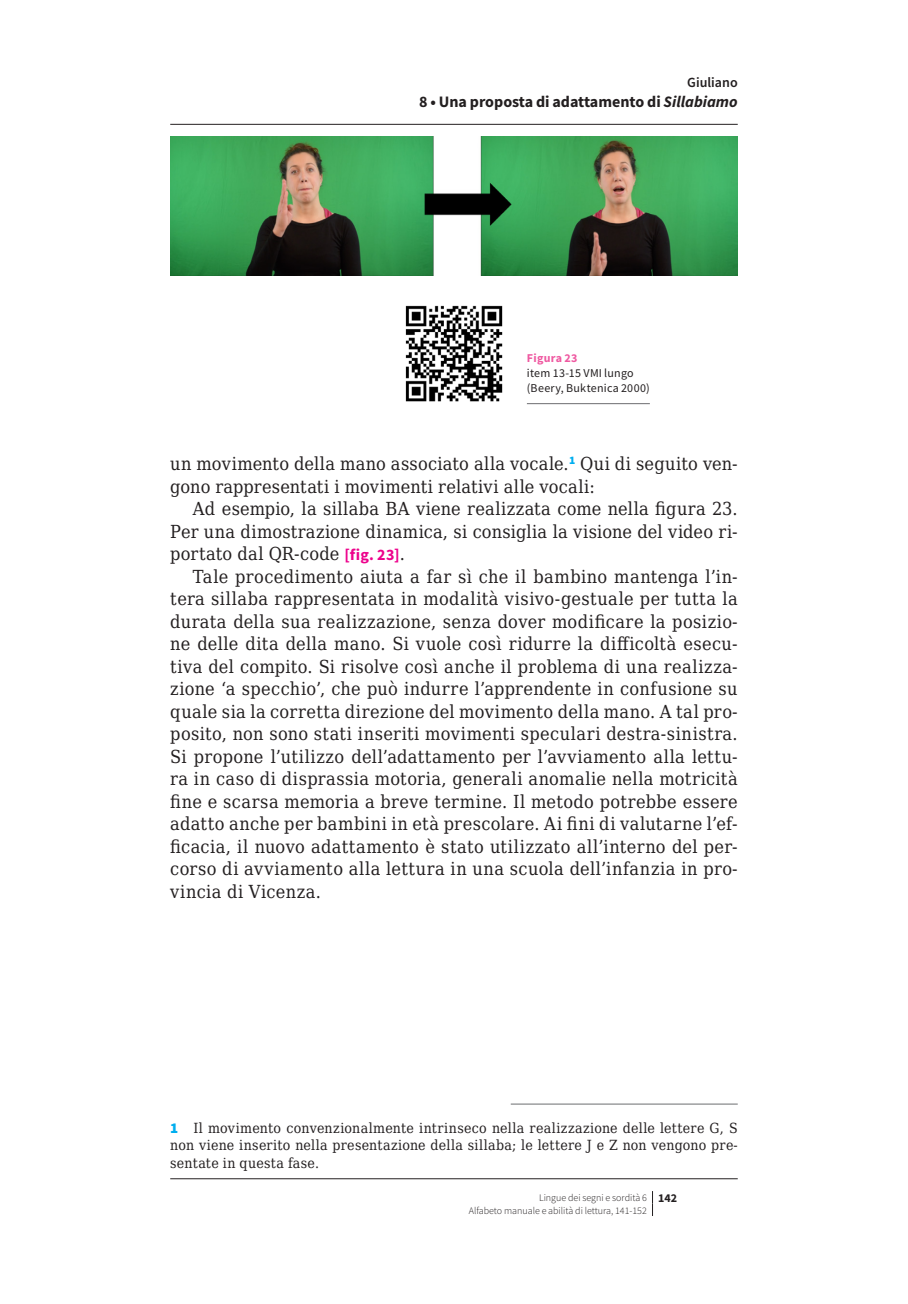
<style>
.page{position:relative;width:908px;height:1304px;background:#fff}
.page>*{position:absolute;margin:0;border:0;box-sizing:border-box;transform-origin:0 0}
._032-ecf-para-2{font:18px/22.4px "DejaVu Serif Condensed";letter-spacing:.015em;color:#231f20;text-align:justify}
.t1{font:700 16px "Source Sans Pro";color:#231f20}
._501-ecf-nota-para-1{font:14px/17.6px "DejaVu Serif Condensed";letter-spacing:.02em;color:#231f20;text-align:justify}
.t2{font:600 14px "Source Sans Pro";color:#231f20}
._055f-ecf-figura-didascalia_sx___filetto{font:12px/15px "Source Sans Pro";letter-spacing:.025em;color:#231f20}
.t3{font:300 10px/12.4px "Source Sans Pro";color:#231f20}
.s1{font-style:italic}
.s2{font-weight:700;color:#ef59a1}
.s3{font-family:"Source Sans Pro";font-weight:700;font-size:16px;color:#ed028c}
.s4{font-family:"Source Sans Pro";font-weight:900;font-size:15px;color:#00aeef}
.s5{font-weight:700;font-size:12px}
</style>
<div class="page">
<svg style="left:652px;top:1191px;width:1px;height:25px"></svg>
<hr style="left:510px;top:1104px;width:227px;height:1px;background:#6c6d70">
<img style="left:170px;top:136px;width:567px;height:140px">
<img style="left:405px;top:305px;width:98px;height:97px">
<hr style="left:526px;top:403px;width:123px;height:1px;background:#6c6d70">
<hr style="left:170px;top:124px;width:567px;height:1px;background:#231f20">
<hr style="left:170px;top:1178px;width:567px;height:1px;background:#231f20">
<p class="t2" style="left:687px;top:74px;width:52px">Giuliano</p>
<p class="t1" style="left:419px;top:91px;width:320px">8 • Una proposta di adattamento di <span class="s1">Sillabiamo</span></p>
<p class="_055f-ecf-figura-didascalia_sx___filetto" style="left:526px;top:351px;width:124px"><span class="s2">Figura 23<br></span>item 13-15 VMI lungo (Beery, Buktenica 2000)</p>
<p class="_032-ecf-para-2" style="left:170px;top:452px;width:568px">un movimento della mano associato alla vocale.<sup>1</sup> Qui di seguito ven&shy;gono rappresentati i movimenti relativi alle vocali:</p>
<p class="_032-ecf-para-2" style="left:170px;top:497px;width:568px;text-indent:23px">Ad esempio, la sillaba BA viene realizzata come nella figura 23.<br>Per una dimostrazione dinamica, si consiglia la visione del video ri&shy;portato dal QR-code <span class="s3">[fig. 23]</span>.</p>
<p class="_032-ecf-para-2" style="left:170px;top:565px;width:568px;text-indent:23px">Tale procedimento aiuta a far sì che il bambino mantenga l’in&shy;tera sillaba rappresentata in modalità visivo-gestuale per tutta la durata della sua realizzazione, senza dover modificare la posizio&shy;ne delle dita della mano. Si vuole così ridurre la difficoltà esecu&shy;tiva del compito. Si risolve così anche il problema di una realizza&shy;zione ‘a specchio’, che può indurre l’apprendente in confusione su quale sia la corretta direzione del movimento della mano. A tal pro&shy;posito, non sono stati inseriti movimenti speculari destra-sinistra.<br>Si propone l’utilizzo dell’adattamento per l’avviamento alla lettu&shy;ra in caso di disprassia motoria, generali anomalie nella motricità fine e scarsa memoria a breve termine. Il metodo potrebbe essere adatto anche per bambini in età prescolare. Ai fini di valutarne l’ef&shy;ficacia, il nuovo adattamento è stato utilizzato all’interno del per&shy;corso di avviamento alla lettura in una scuola dell’infanzia in pro&shy;vincia di Vicenza.</p>
<p class="_501-ecf-nota-para-1" style="left:170px;top:1119px;width:568px"><span class="s4">1</span> Il movimento convenzionalmente intrinseco nella realizzazione delle lettere G, S non viene inserito nella presentazione della sillaba; le lettere J e Z non vengono pre&shy;sentate in questa fase.</p>
<p class="t3" style="left:468px;top:1191px;width:210px;text-indent:70px">Lingue dei segni e sordità 6 <span class="s5">142<br></span>Alfabeto manuale e abilità di lettura, 141-152</p>
</div>
